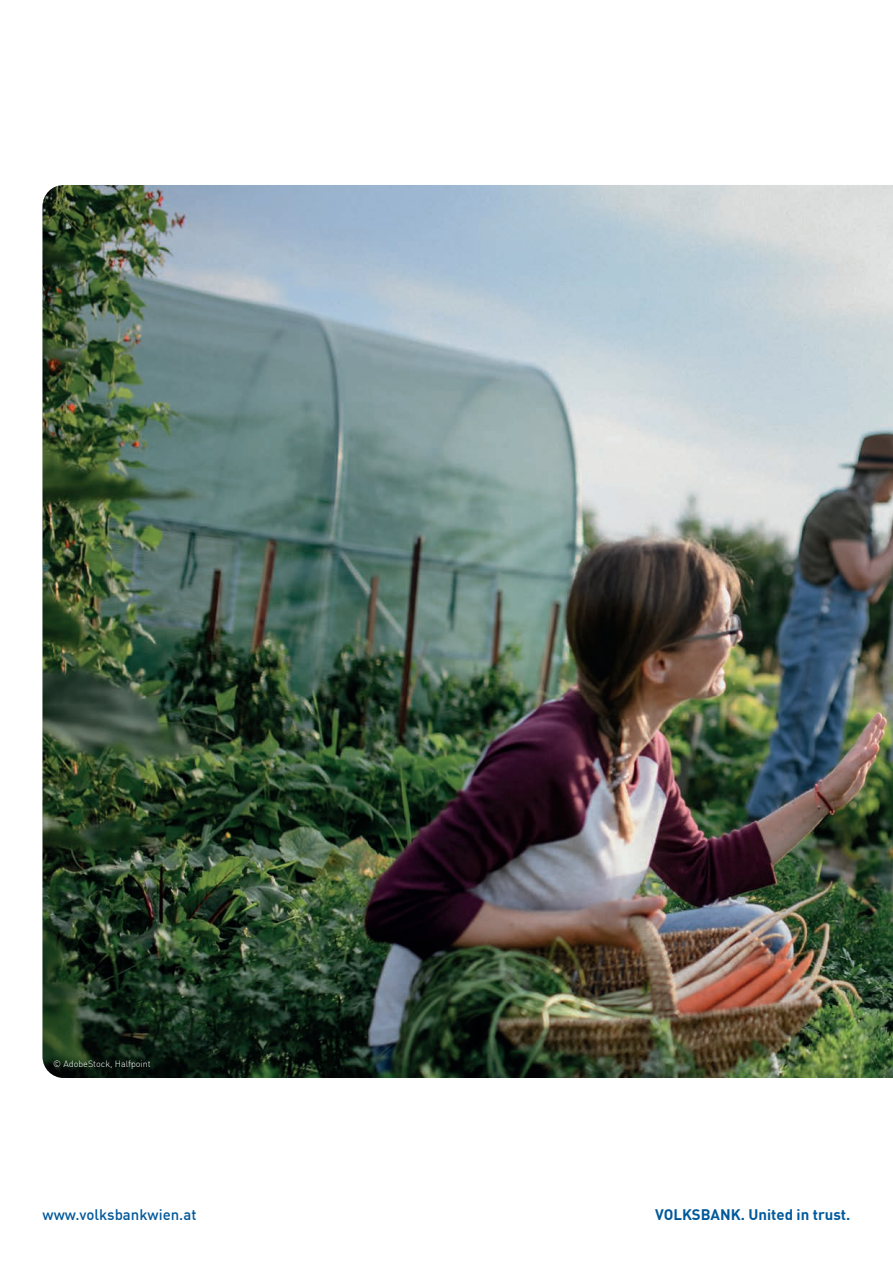
<style>
.page{position:relative;width:893px;height:1263px;background:#fff}
.page>*{position:absolute;margin:0;border:0;box-sizing:border-box;transform-origin:0 0}
.t1{font:700 15px "DINOT";color:#00599b}
.t2{font:500 15px "DINOT";color:#00599b}
.t3{font:300 9px "DINOT";color:#fff}
</style>
<div class="page">
<img style="left:43px;top:185px;width:850px;height:893px">
<p class="t3" style="left:53px;top:1057px;width:99px">© AdobeStock, Halfpoint</p>
<p class="t2" style="left:43px;top:1203px;width:156px">www.volksbankwien.at</p>
<p class="t1" style="left:655px;top:1203px;width:197px">VOLKSBANK. United in trust.</p>
</div>
